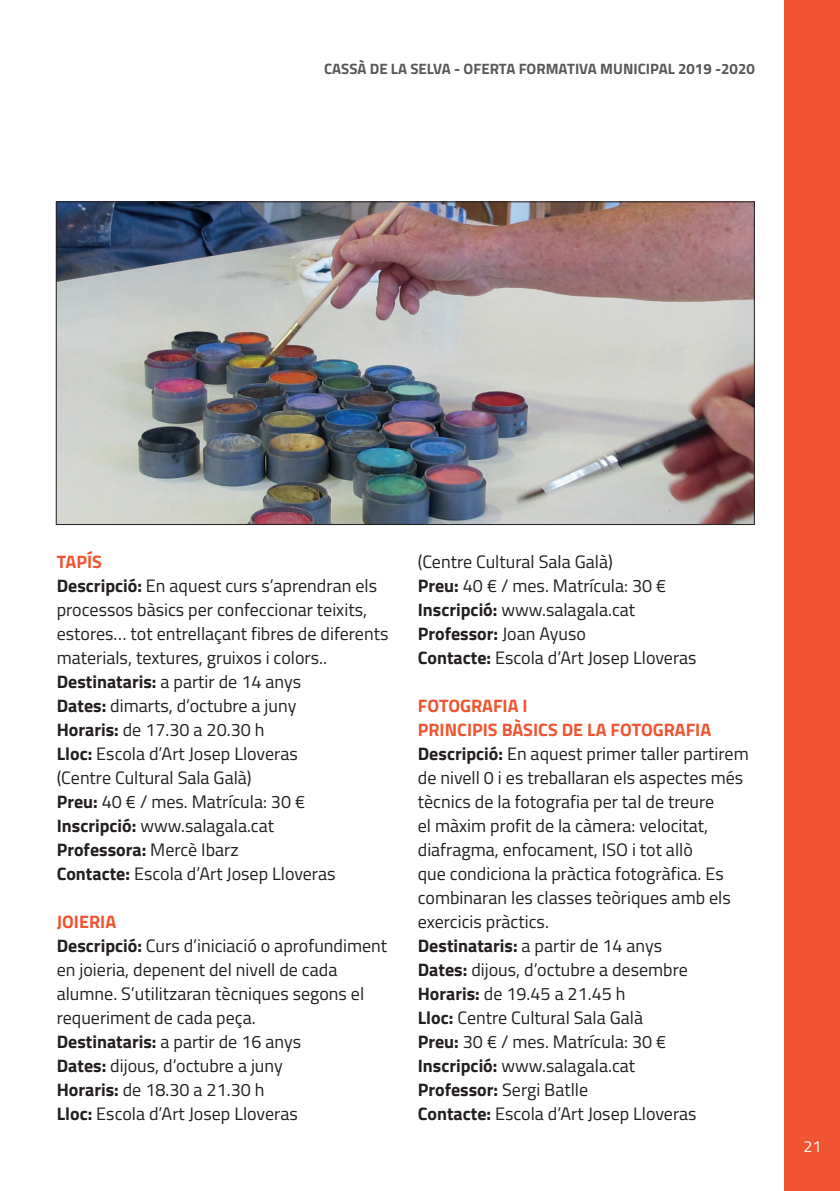
<style>
.page{position:relative;width:840px;height:1191px;background:#fff}
.page>*{position:absolute;margin:0;border:0;box-sizing:border-box;transform-origin:0 0}
.t1{font:18px/24px "Titillium Web";color:#231f20}
.t2{font:700 18px "Titillium Web";color:#f05430}
.t3{font:700 18px "Titillium Web";color:#231f20}
.t4{font:16px "Titillium Web";color:#fff}
.t5{font:700 15px "Titillium Web";color:#57585a}
.s1{font-weight:700}
.s2{font-weight:400}
</style>
<div class="page">
<div style="left:783px;top:0;width:56px;height:1191px;background:#f05430"></div>
<img style="left:58px;top:203px;width:694px;height:320px">
<p class="t5" style="left:324px;top:57px;width:432px">CASSÀ DE LA SELVA - OFERTA FORMATIVA MUNICIPAL 2019 -2020</p>
<p class="t2" style="left:57px;top:547px;width:47px">TAPÍS</p>
<p class="t1" style="left:57px;top:572px;width:333px"><span class="s1">Descripció:</span> En aquest curs s’aprendran els processos bàsics per confeccionar teixits, estores… tot entrellaçant fibres de diferents materials, textures, gruixos i colors..</p>
<p class="t1" style="left:57px;top:668px;width:246px"><span class="s1">Destinataris:</span> a partir de 14 anys</p>
<p class="t1" style="left:57px;top:692px;width:241px"><span class="s1">Dates:</span> dimarts, d’octubre a juny</p>
<p class="t1" style="left:57px;top:716px;width:209px"><span class="s1">Horaris:</span> de 17.30 a 20.30 h</p>
<p class="t1" style="left:57px;top:740px;width:242px"><span class="s1">Lloc:</span> Escola d’Art Josep Lloveras</p>
<p class="t1" style="left:57px;top:764px;width:196px">(Centre Cultural Sala Galà)</p>
<p class="t1" style="left:57px;top:788px;width:250px"><span class="s1">Preu:</span> 40 € / mes. Matrícula: 30 €</p>
<p class="t1" style="left:57px;top:812px;width:219px"><span class="s1">Inscripció:</span> www.salagala.cat</p>
<p class="t3" style="left:57px;top:835px;width:183px">Professora: <span class="s2">Mercè Ibarz</span></p>
<p class="t1" style="left:57px;top:860px;width:280px"><span class="s1">Contacte:</span> Escola d’Art Josep Lloveras</p>
<p class="t2" style="left:57px;top:907px;width:61px">JOIERIA</p>
<p class="t1" style="left:57px;top:932px;width:332px"><span class="s1">Descripció:</span> Curs d’iniciació o aprofundiment en joieria, depenent del nivell de cada alumne. S’utilitzaran tècniques segons el requeriment de cada peça.</p>
<p class="t1" style="left:57px;top:1028px;width:246px"><span class="s1">Destinataris:</span> a partir de 16 anys</p>
<p class="t1" style="left:57px;top:1052px;width:227px"><span class="s1">Dates:</span> dijous, d’octubre a juny</p>
<p class="t1" style="left:57px;top:1076px;width:209px"><span class="s1">Horaris:</span> de 18.30 a 21.30 h</p>
<p class="t1" style="left:57px;top:1100px;width:242px"><span class="s1">Lloc:</span> Escola d’Art Josep Lloveras</p>
<p class="t1" style="left:417px;top:548px;width:196px">(Centre Cultural Sala Galà)</p>
<p class="t1" style="left:417px;top:572px;width:250px"><span class="s1">Preu:</span> 40 € / mes. Matrícula: 30 €</p>
<p class="t1" style="left:417px;top:596px;width:219px"><span class="s1">Inscripció:</span> www.salagala.cat</p>
<p class="t3" style="left:417px;top:619px;width:170px">Professor: <span class="s2">Joan Ayuso</span></p>
<p class="t1" style="left:417px;top:644px;width:280px"><span class="s1">Contacte:</span> Escola d’Art Josep Lloveras</p>
<p class="t2" style="left:417px;top:691px;width:111px">FOTOGRAFIA I</p>
<p class="t2" style="left:417px;top:715px;width:295px">PRINCIPIS BÀSICS DE LA FOTOGRAFIA</p>
<p class="t1" style="left:417px;top:740px;width:332px"><span class="s1">Descripció:</span> En aquest primer taller partirem de nivell 0 i es treballaran els aspectes més tècnics de la fotografia per tal de treure<br>el màxim profit de la càmera: velocitat, diafragma, enfocament, ISO i tot allò<br>que condiciona la pràctica fotogràfica. Es combinaran les classes teòriques amb els exercicis pràctics.</p>
<p class="t1" style="left:417px;top:932px;width:246px"><span class="s1">Destinataris:</span> a partir de 14 anys</p>
<p class="t1" style="left:417px;top:956px;width:271px"><span class="s1">Dates:</span> dijous, d’octubre a desembre</p>
<p class="t1" style="left:417px;top:980px;width:209px"><span class="s1">Horaris:</span> de 19.45 a 21.45 h</p>
<p class="t1" style="left:417px;top:1004px;width:226px"><span class="s1">Lloc:</span> Centre Cultural Sala Galà</p>
<p class="t1" style="left:417px;top:1028px;width:250px"><span class="s1">Preu:</span> 30 € / mes. Matrícula: 30 €</p>
<p class="t1" style="left:417px;top:1052px;width:219px"><span class="s1">Inscripció:</span> www.salagala.cat</p>
<p class="t1" style="left:417px;top:1076px;width:172px"><span class="s1">Professor:</span> Sergi Batlle</p>
<p class="t1" style="left:417px;top:1100px;width:280px"><span class="s1">Contacte:</span> Escola d’Art Josep Lloveras</p>
<p class="t4" style="left:803px;top:1135px;width:19px">21</p>
</div>
